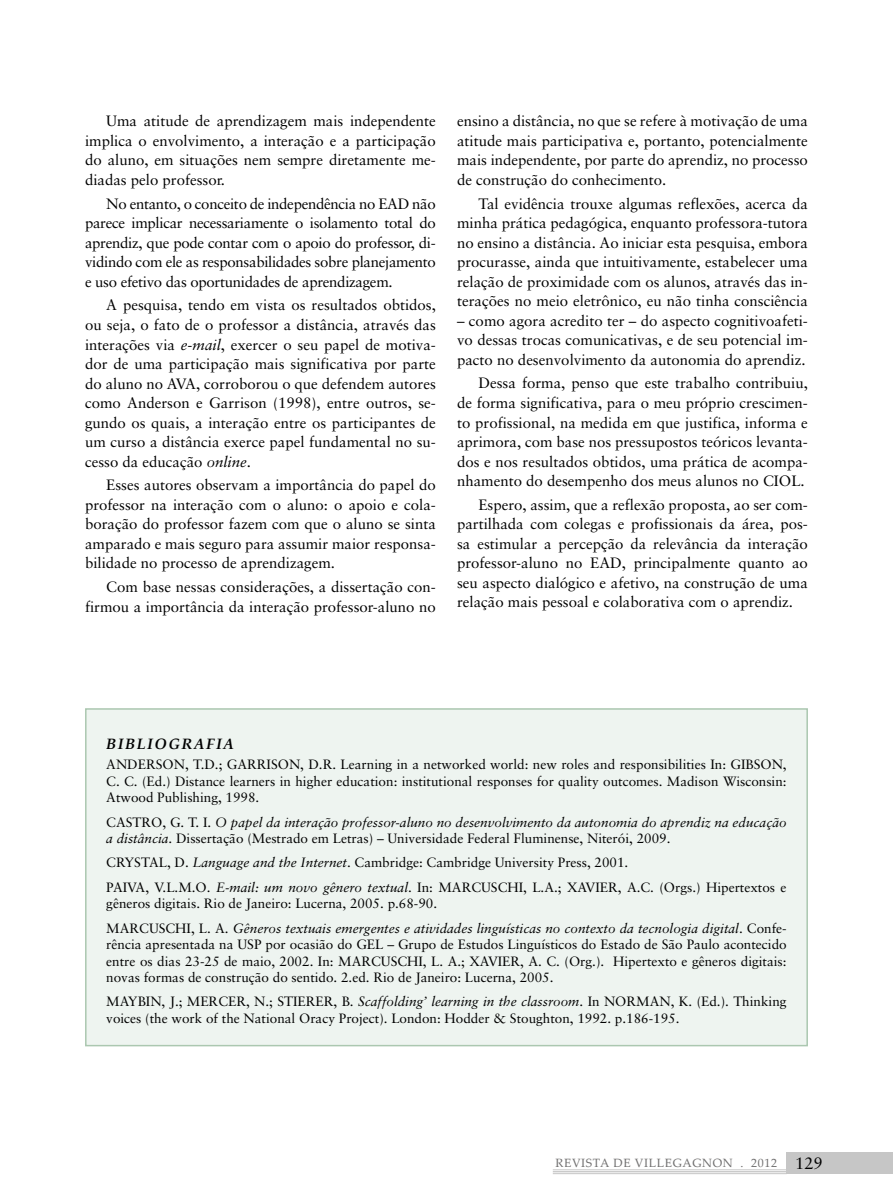
<style>
.page{position:relative;width:893px;height:1191px;background:#fff}
.page>*{position:absolute;margin:0;border:0;box-sizing:border-box;transform-origin:0 0}
.t1{font:15px/19.5px "Sabon";color:#000;text-align:justify}
.t2{font:italic 700 15px "Palatino Linotype";letter-spacing:.1em;color:#000}
.t3{font:13.5px/16.2px "Sabon";color:#000;text-align:justify}
.t4{font:italic 13.5px/16.2px "Sabon";color:#000}
.t5{font:12px "Palatino Linotype";letter-spacing:.05em;color:#706f6f}
.s1{font-style:italic}
.s2{font-style:normal}
.s3{font-family:"Sabon";font-size:16.5px;color:#000}
</style>
<div class="page">
<div style="left:787px;top:1152px;width:106px;height:22px;background:#c6c6c6"></div>
<hr style="left:553px;top:1169px;width:234px;height:1px;background:#c6c6c6">
<hr style="left:553px;top:1171px;width:234px;height:1px;background:#c6c6c6">
<hr style="left:553px;top:1173px;width:234px;height:1px;background:#c6c6c6">
<div style="left:85px;top:708px;width:723px;height:338px;background:#eef4f0;border:2px solid #abc7b0"></div>
<p class="t1" style="left:85px;top:111px;width:352px;text-indent:21px">Uma atitude de aprendizagem mais independente implica o envolvimento, a interação e a participação do aluno, em situações nem sempre diretamente me&shy;diadas pelo professor.</p>
<p class="t1" style="left:85px;top:194px;width:352px;text-indent:21px">No entanto, o conceito de independência no EAD não parece implicar necessariamente o isolamento total do aprendiz, que pode contar com o apoio do professor, di&shy;vidindo com ele as responsabilidades sobre planejamento e uso efetivo das oportunidades de aprendizagem.</p>
<p class="t1" style="left:85px;top:295px;width:352px;text-indent:21px">A pesquisa, tendo em vista os resultados obtidos, ou seja, o fato de o professor a distância, através das interações via <span class="s1">e-mail</span>, exercer o seu papel de motiva&shy;dor de uma participação mais significativa por parte do aluno no AVA, corroborou o que defendem autores como Anderson e Garrison (1998), entre outros, se&shy;gundo os quais, a interação entre os participantes de um curso a distância exerce papel fundamental no su&shy;cesso da educação <span class="s1">online</span>.</p>
<p class="t1" style="left:85px;top:475px;width:352px;text-indent:21px">Esses autores observam a importância do papel do professor na interação com o aluno: o apoio e cola&shy;boração do professor fazem com que o aluno se sinta amparado e mais seguro para assumir maior responsa&shy;bilidade no processo de aprendizagem.</p>
<p class="t1" style="left:85px;top:577px;width:352px;text-align:right">Com base nessas considerações, a dissertação con&shy;firmou a importância da interação professor-aluno no</p>
<p class="t1" style="left:457px;top:111px;width:352px">ensino a distância, no que se refere à motivação de uma atitude mais participativa e, portanto, potencialmente mais independente, por parte do aprendiz, no processo de construção do conhecimento.</p>
<p class="t1" style="left:457px;top:193px;width:352px;text-indent:21px">Tal evidência trouxe algumas reflexões, acerca da minha prática pedagógica, enquanto professora-tutora no ensino a distância. Ao iniciar esta pesquisa, embora procurasse, ainda que intuitivamente, estabelecer uma relação de proximidade com os alunos, através das in&shy;terações no meio eletrônico, eu não tinha consciência</p>
<p class="t1" style="left:457px;top:310px;width:352px">– como agora acredito ter – do aspecto cognitivoafeti&shy;vo dessas trocas comunicativas, e de seu potencial im&shy;pacto no desenvolvimento da autonomia do aprendiz.</p>
<p class="t1" style="left:457px;top:373px;width:352px;text-indent:21px">Dessa forma, penso que este trabalho contribuiu, de forma significativa, para o meu próprio crescimen&shy;to profissional, na medida em que justifica, informa e aprimora, com base nos pressupostos teóricos levanta&shy;dos e nos resultados obtidos, uma prática de acompa&shy;nhamento do desempenho dos meus alunos no CIOL.</p>
<p class="t1" style="left:457px;top:494px;width:352px;text-indent:21px">Espero, assim, que a reflexão proposta, ao ser com&shy;partilhada com colegas e profissionais da área, pos&shy;sa estimular a percepção da relevância da interação professor-aluno no EAD, principalmente quanto ao seu aspecto dialógico e afetivo, na construção de uma relação mais pessoal e colaborativa com o aprendiz.</p>
<p class="t2" style="left:106px;top:733px;width:129px">BIBLIOGRAFIA</p>
<p class="t3" style="left:106px;top:756px;width:682px">ANDERSON, T.D.; GARRISON, D.R. Learning in a networked world: new roles and responsibilities In: GIBSON, C. C. (Ed.) Distance learners in higher education: institutional responses for quality outcomes. Madison Wisconsin:<br>Atwood Publishing, 1998.</p>
<p class="t4" style="left:106px;top:813px;width:682px"><span class="s2">CASTRO, G. T. I.</span> O papel da interação professor-aluno no desenvolvimento da autonomia do aprendiz na educação a distância<span class="s2">. Dissertação (Mestrado em Letras) – Universidade Federal Fluminense, Niterói, 2009.</span></p>
<p class="t3" style="left:106px;top:850px;width:682px;line-height:24.8px">CRYSTAL, D. <span class="s1">Language and the Internet</span>. Cambridge: Cambridge University Press, 2001.<br>PAIVA, V.L.M.O. <span class="s1">E-mail: um novo gênero textual</span>. In: MARCUSCHI, L.A.; XAVIER, A.C. (Orgs.) Hipertextos e</p>
<p class="t4" style="left:106px;top:891px;width:682px;line-height:24.8px"><span class="s2">gêneros digitais. Rio de Janeiro: Lucerna, 2005. p.68-90.<br>MARCUSCHI, L. A.</span> Gêneros textuais emergentes e atividades linguísticas no contexto da tecnologia digital<span class="s2">. Confe-</span></p>
<p class="t3" style="left:106px;top:936px;width:682px">rência apresentada na USP por ocasião do GEL – Grupo de Estudos Linguísticos do Estado de São Paulo acontecido entre os dias 23-25 de maio, 2002. In: MARCUSCHI, L. A.; XAVIER, A. C. (Org.). Hipertexto e gêneros digitais: novas formas de construção do sentido. 2.ed. Rio de Janeiro: Lucerna, 2005.</p>
<p class="t3" style="left:106px;top:993px;width:682px">MAYBIN, J.; MERCER, N.; STIERER, B. <span class="s1">Scaffolding’ learning in the classroom</span>. In NORMAN, K. (Ed.). Thinking voices (the work of the National Oracy Project). London: Hodder &amp; Stoughton, 1992. p.186-195.</p>
<p class="t5" style="left:555px;top:1154px;width:269px">REVISTA DE VILLEGAGNON . 2012 <span class="s3">129</span></p>
</div>
